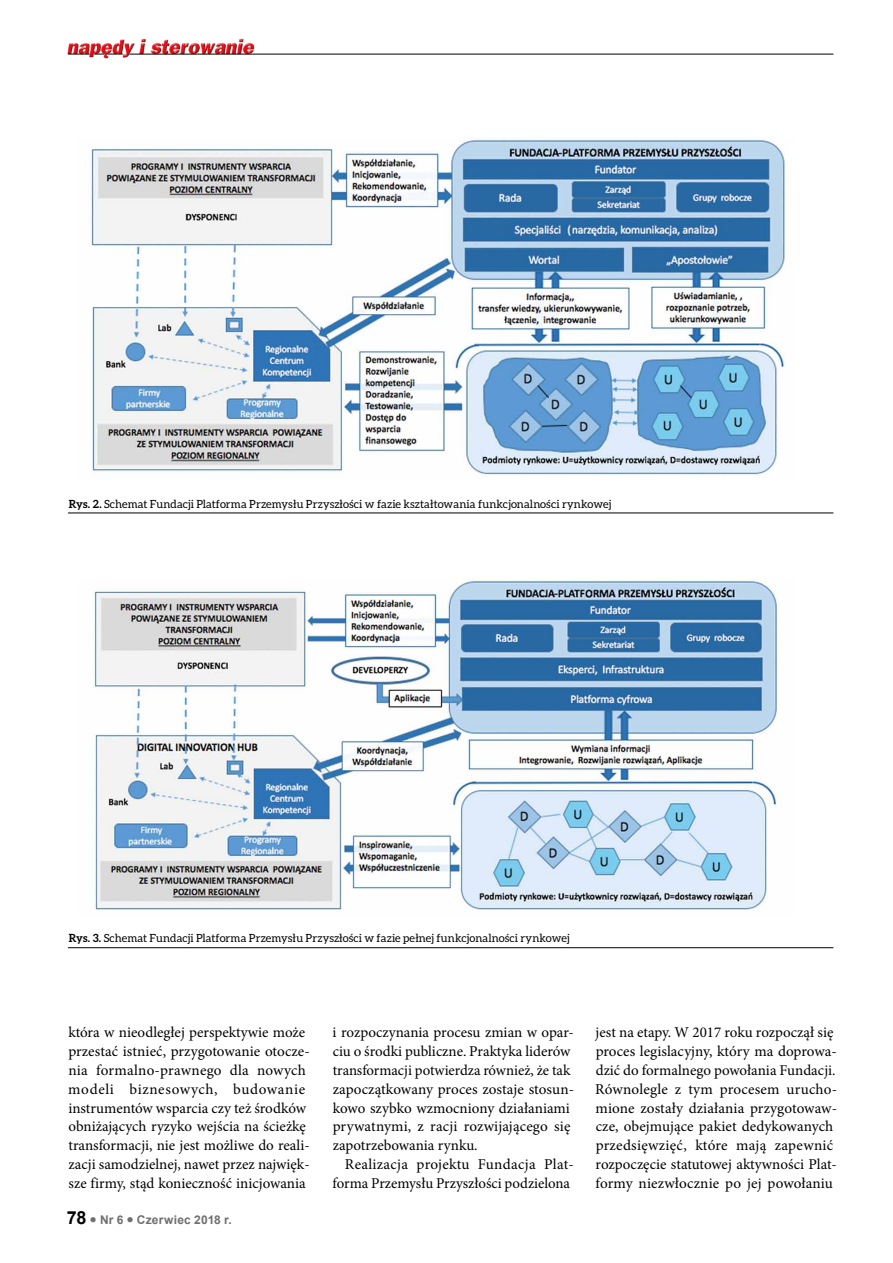
<style>
.page{position:relative;width:893px;height:1263px;background:#fff}
.page>*{position:absolute;margin:0;border:0;box-sizing:border-box;transform-origin:0 0}
.t1{font:15px/18.9px "Minion Pro";color:#000}
.t2{font:700 12px "Arial";letter-spacing:.02em;color:#706f6f}
.t3{font:11.25px "Aleo";letter-spacing:.005em;color:#000}
.s1{font-weight:700}
.s2{font-size:18px;color:#000}
</style>
<div class="page">
<img style="left:67px;top:38px;width:190px;height:21px">
<hr style="left:129px;top:54px;width:704px;height:1px;background:#000">
<svg style="left:68px;top:54px;width:55px;height:1px"></svg>
<hr style="left:68px;top:513px;width:765px;height:1px;background:#000">
<hr style="left:68px;top:947px;width:765px;height:1px;background:#000">
<img style="left:91px;top:137px;width:694px;height:338px">
<img style="left:93px;top:578px;width:686px;height:332px">
<p class="t3" style="left:69px;top:497px;width:544px"><span class="s1">Rys. 2.</span> Schemat Fundacji Platforma Przemysłu Przyszłości w fazie kształtowania funkcjonalności rynkowej</p>
<p class="t3" style="left:69px;top:932px;width:502px"><span class="s1">Rys. 3.</span> Schemat Fundacji Platforma Przemysłu Przyszłości w fazie pełnej funkcjonalności rynkowej</p>
<p class="t1" style="left:68px;top:1023px;width:243px">która w nieodległej perspektywie może przestać istnieć, przygotowanie otocze&shy;nia formalno-prawnego dla nowych modeli biznesowych, budowanie instrumentów wsparcia czy też środków obniżających ryzyko wejścia na ścieżkę transformacji, nie jest możliwe do reali&shy;zacji samodzielnej, nawet przez najwięk&shy;sze firmy, stąd konieczność inicjowania</p>
<p class="t2" style="left:67px;top:1212px;width:166px"><span class="s2">78</span> ● Nr 6 ● Czerwiec 2018 r.</p>
<p class="t1" style="left:333px;top:1023px;width:243px">i rozpoczynania procesu zmian w opar&shy;ciu o środki publiczne. Praktyka liderów transformacji potwierdza również, że tak zapoczątkowany proces zostaje stosun&shy;kowo szybko wzmocniony działaniami prywatnymi, z racji rozwijającego się zapotrzebowania rynku.</p>
<p class="t1" style="left:333px;top:1155px;width:243px;text-align:right">Realizacja projektu Fundacja Plat&shy;forma Przemysłu Przyszłości podzielona</p>
<p class="t1" style="left:595px;top:1023px;width:243px">jest na etapy. W 2017 roku rozpoczął się proces legislacyjny, który ma doprowa&shy;dzić do formalnego powołania Fundacji.<br>Równolegle z tym procesem urucho&shy;mione zostały działania przygotowaw&shy;cze, obejmujące pakiet dedykowanych przedsięwzięć, które mają zapewnić rozpoczęcie statutowej aktywności Plat&shy;formy niezwłocznie po jej powołaniu</p>
</div>
